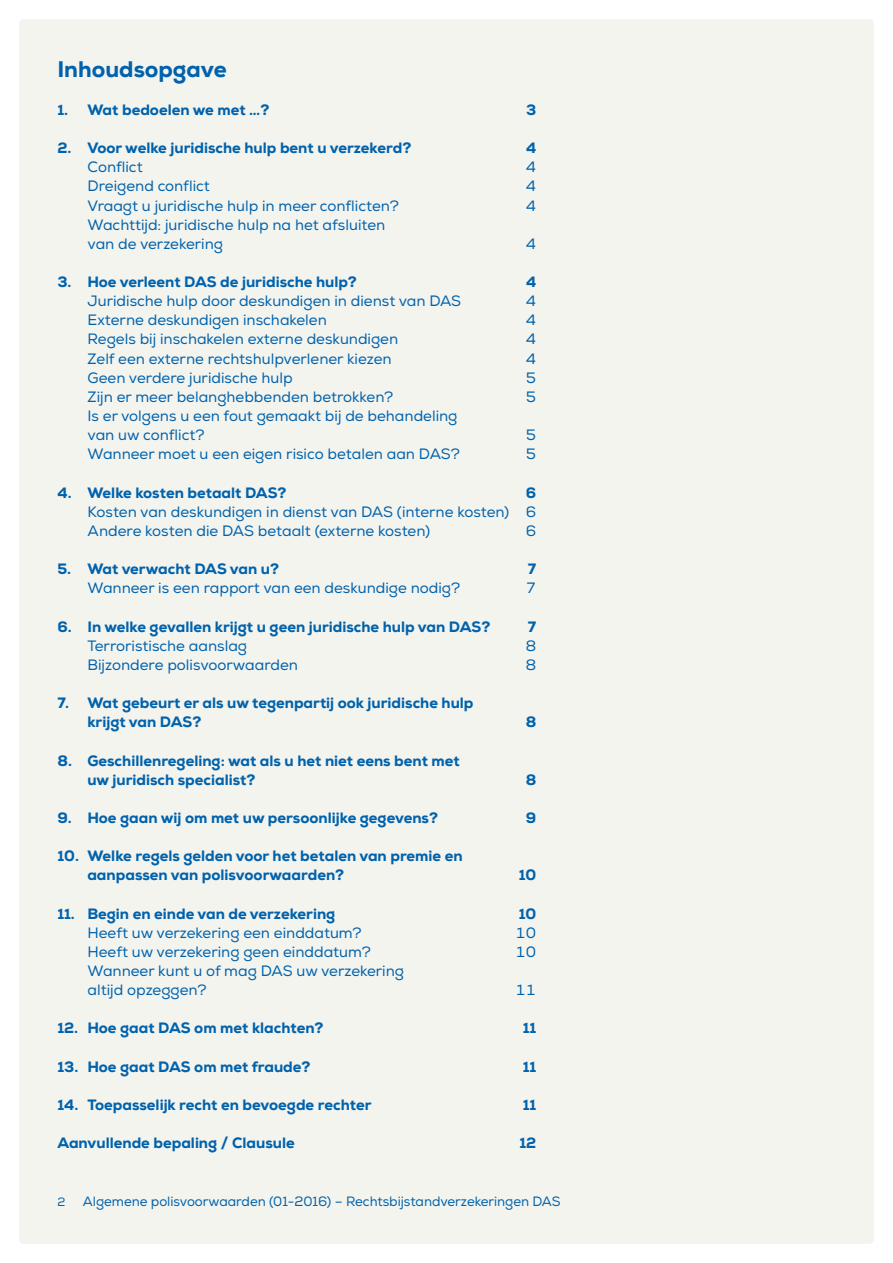
<style>
.page{position:relative;width:893px;height:1263px;background:#fff}
.page>*{position:absolute;margin:0;border:0;box-sizing:border-box;transform-origin:0 0}
.t1{font:800 22.5px "Nexa";color:#0062ac}
.t2{font:15px/19.2px "Nexa";color:#0062ac}
.t3{font:800 15px/19.2px "Nexa";color:#0062ac}
.t4{font:13.5px "Nexa";color:#0062ac}
.t5{font:12px "Nexa";color:#0062ac}
</style>
<div class="page">
<div style="left:19px;top:19px;width:855px;height:1225px;background:#f4f4ef;border-radius:4px"></div>
<h1 class="t1" style="left:57px;top:54px;width:171px">Inhoudsopgave</h1>
<p class="t3" style="left:57px;top:100px;width:213px">1. Wat bedoelen we met …?</p>
<p class="t3" style="left:526px;top:100px;width:12px">3</p>
<p class="t3" style="left:57px;top:138px;width:355px">2. Voor welke juridische hulp bent u verzekerd?</p>
<p class="t3" style="left:526px;top:138px;width:12px">4</p>
<p class="t2" style="left:88px;top:158px;width:57px">Conflict</p>
<p class="t2" style="left:526px;top:158px;width:12px">4</p>
<p class="t2" style="left:88px;top:177px;width:124px">Dreigend conflict</p>
<p class="t2" style="left:526px;top:177px;width:12px">4</p>
<p class="t2" style="left:88px;top:196px;width:313px">Vraagt u juridische hulp in meer conflicten?</p>
<p class="t2" style="left:526px;top:196px;width:12px">4</p>
<p class="t2" style="left:88px;top:215px;width:299px">Wachttijd: juridische hulp na het afsluiten van de verzekering</p>
<p class="t2" style="left:526px;top:234px;width:12px">4</p>
<p class="t3" style="left:57px;top:272px;width:301px">3. Hoe verleent DAS de juridische hulp?</p>
<p class="t3" style="left:526px;top:272px;width:12px">4</p>
<p class="t2" style="left:88px;top:292px;width:375px">Juridische hulp door deskundigen in dienst van DAS</p>
<p class="t2" style="left:526px;top:292px;width:12px">4</p>
<p class="t2" style="left:88px;top:311px;width:241px">Externe deskundigen inschakelen</p>
<p class="t2" style="left:526px;top:311px;width:12px">4</p>
<p class="t2" style="left:88px;top:330px;width:312px">Regels bij inschakelen externe deskundigen</p>
<p class="t2" style="left:526px;top:330px;width:12px">4</p>
<p class="t2" style="left:88px;top:349px;width:306px">Zelf een externe rechtshulpverlener kiezen</p>
<p class="t2" style="left:526px;top:349px;width:12px">4</p>
<p class="t2" style="left:88px;top:368px;width:207px">Geen verdere juridische hulp</p>
<p class="t2" style="left:526px;top:368px;width:12px">5</p>
<p class="t2" style="left:88px;top:387px;width:307px">Zijn er meer belanghebbenden betrokken?</p>
<p class="t2" style="left:526px;top:387px;width:12px">5</p>
<p class="t2" style="left:88px;top:407px;width:371px">Is er volgens u een fout gemaakt bij de behandeling van uw conflict?</p>
<p class="t2" style="left:526px;top:426px;width:12px">5</p>
<p class="t2" style="left:88px;top:445px;width:374px">Wanneer moet u een eigen risico betalen aan DAS?</p>
<p class="t2" style="left:526px;top:445px;width:12px">5</p>
<p class="t3" style="left:57px;top:483px;width:231px">4. Welke kosten betaalt DAS?</p>
<p class="t3" style="left:526px;top:483px;width:12px">6</p>
<p class="t2" style="left:88px;top:502px;width:450px">Kosten van deskundigen in dienst van DAS (interne kosten) 6<br>Andere kosten die DAS betaalt (externe kosten)</p>
<p class="t2" style="left:526px;top:521px;width:12px">6</p>
<p class="t3" style="left:57px;top:559px;width:223px">5. Wat verwacht DAS van u?</p>
<p class="t3" style="left:528px;top:559px;width:10px">7</p>
<p class="t2" style="left:88px;top:579px;width:374px">Wanneer is een rapport van een deskundige nodig?</p>
<p class="t2" style="left:526px;top:579px;width:12px">7</p>
<p class="t3" style="left:57px;top:617px;width:434px">6. In welke gevallen krijgt u geen juridische hulp van DAS?</p>
<p class="t3" style="left:528px;top:617px;width:10px">7</p>
<p class="t2" style="left:88px;top:636px;width:161px">Terroristische aanslag</p>
<p class="t2" style="left:526px;top:636px;width:12px">8</p>
<p class="t2" style="left:88px;top:655px;width:212px">Bijzondere polisvoorwaarden</p>
<p class="t2" style="left:526px;top:655px;width:12px">8</p>
<p class="t3" style="left:87px;top:693px;width:388px;text-indent:-30px">7. Wat gebeurt er als uw tegenpartij ook juridische hulp krijgt van DAS?</p>
<p class="t3" style="left:526px;top:712px;width:12px">8</p>
<p class="t3" style="left:87px;top:751px;width:374px;text-indent:-30px">8. Geschillenregeling: wat als u het niet eens bent met uw juridisch specialist?</p>
<p class="t3" style="left:526px;top:770px;width:12px">8</p>
<p class="t3" style="left:57px;top:808px;width:382px">9. Hoe gaan wij om met uw persoonlijke gegevens?</p>
<p class="t3" style="left:526px;top:808px;width:12px">9</p>
<p class="t3" style="left:87px;top:846px;width:377px;text-indent:-30px">10. Welke regels gelden voor het betalen van premie en aanpassen van polisvoorwaarden?</p>
<p class="t3" style="left:519px;top:866px;width:19px">10</p>
<p class="t3" style="left:57px;top:904px;width:279px">11. Begin en einde van de verzekering</p>
<p class="t3" style="left:519px;top:904px;width:19px">10</p>
<p class="t2" style="left:88px;top:923px;width:275px">Heeft uw verzekering een einddatum?</p>
<p class="t2" style="left:515px;top:923px;width:22px">10</p>
<p class="t2" style="left:88px;top:942px;width:285px">Heeft uw verzekering geen einddatum?</p>
<p class="t2" style="left:515px;top:942px;width:22px">10</p>
<p class="t2" style="left:88px;top:961px;width:318px">Wanneer kunt u of mag DAS uw verzekering altijd opzeggen?</p>
<p class="t2" style="left:515px;top:981px;width:22px">11</p>
<p class="t3" style="left:57px;top:1019px;width:268px">12. Hoe gaat DAS om met klachten?</p>
<p class="t3" style="left:523px;top:1019px;width:15px">11</p>
<p class="t3" style="left:57px;top:1057px;width:255px">13. Hoe gaat DAS om met fraude?</p>
<p class="t3" style="left:523px;top:1057px;width:15px">11</p>
<p class="t3" style="left:57px;top:1095px;width:316px">14. Toepasselijk recht en bevoegde rechter</p>
<p class="t3" style="left:523px;top:1095px;width:15px">11</p>
<p class="t3" style="left:57px;top:1133px;width:239px">Aanvullende bepaling / Clausule</p>
<p class="t3" style="left:519px;top:1133px;width:18px">12</p>
<p class="t5" style="left:57px;top:1194px;width:9px">2</p>
<p class="t4" style="left:83px;top:1193px;width:479px">Algemene polisvoorwaarden (01-2016) – Rechtsbijstandverzekeringen DAS</p>
</div>
